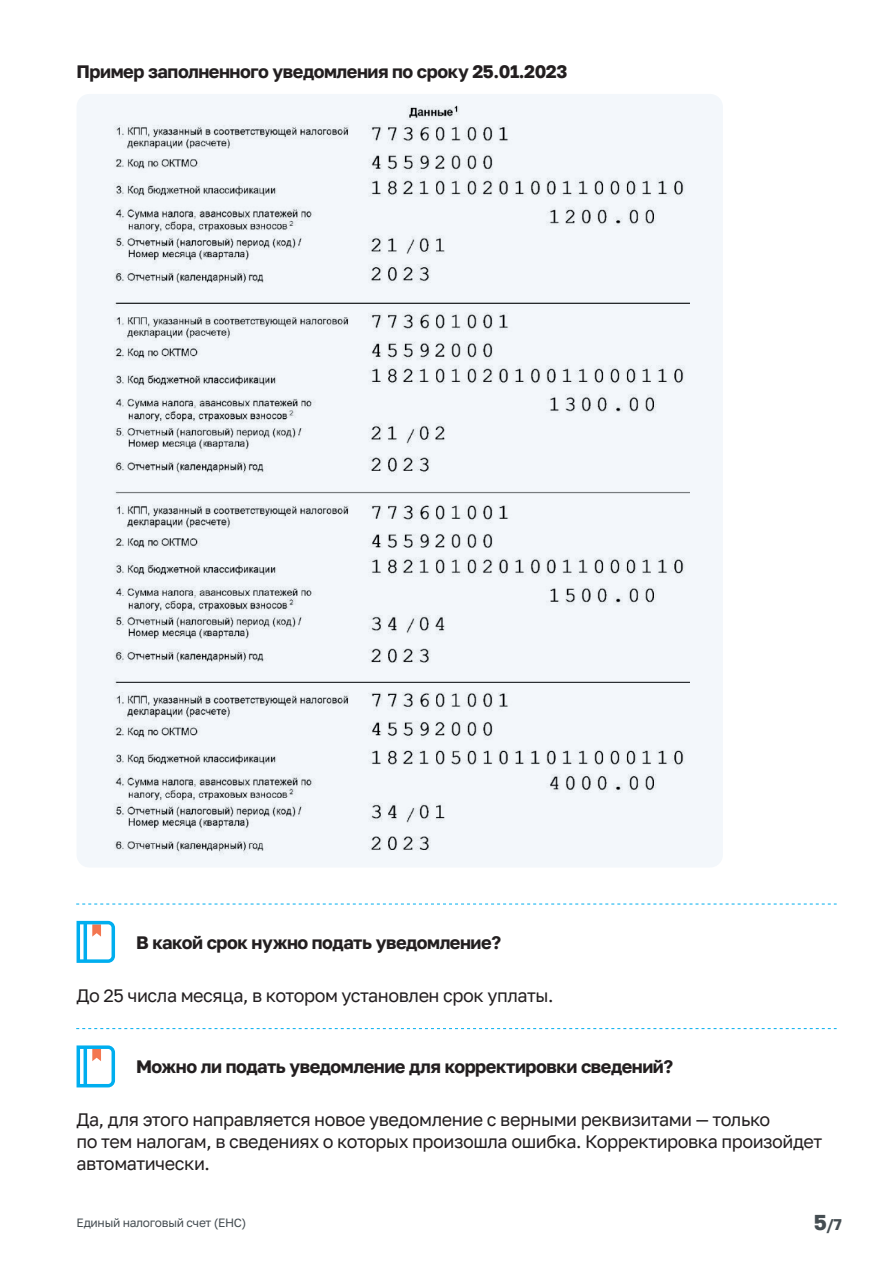
<style>
.page{position:relative;width:893px;height:1263px;background:#fff}
.page>*{position:absolute;margin:0;border:0;box-sizing:border-box;transform-origin:0 0}
.t1{font:18px/21.6px "Golos Text";letter-spacing:-.025em;color:#231f20}
.t2{font:700 18px "Golos Text";letter-spacing:-.025em;color:#231f20}
.t3{font:700 15.45px "Golos Text";color:#454d52}
.t4{font:12px "Golos Text";letter-spacing:-.025em;color:#454d52}
.s1{font-size:21.45px}
</style>
<div class="page">
<div style="left:77px;top:94px;width:646px;height:773px;background:#f3f7fb;border-radius:13px"></div>
<img style="left:114px;top:105px;width:576px;height:749px">
<svg style="left:77px;top:921px;width:38px;height:42px"></svg>
<svg style="left:77px;top:1045px;width:38px;height:42px"></svg>
<svg style="left:76px;top:904px;width:761px;height:1px"></svg>
<svg style="left:76px;top:1028px;width:761px;height:1px"></svg>
<p class="t2" style="left:77px;top:60px;width:492px">Пример заполненного уведомления по сроку 25.01.2023</p>
<p class="t2" style="left:136px;top:931px;width:366px">В какой срок нужно подать уведомление?</p>
<p class="t1" style="left:77px;top:984px;width:478px">До 25 числа месяца, в котором установлен срок уплаты.</p>
<p class="t2" style="left:136px;top:1056px;width:539px">Можно ли подать уведомление для корректировки сведений?</p>
<p class="t1" style="left:77px;top:1109px;width:747px">Да, для этого направляется новое уведомление с верными реквизитами — только<br>по тем налогам, в сведениях о которых произошла ошибка. Корректировка произойдет автоматически.</p>
<p class="t4" style="left:77px;top:1215px;width:171px">Единый налоговый счет (ЕНС)</p>
<p class="t3" style="left:814px;top:1215px;width:30px"><span class="s1">5</span>/7</p>
</div>
